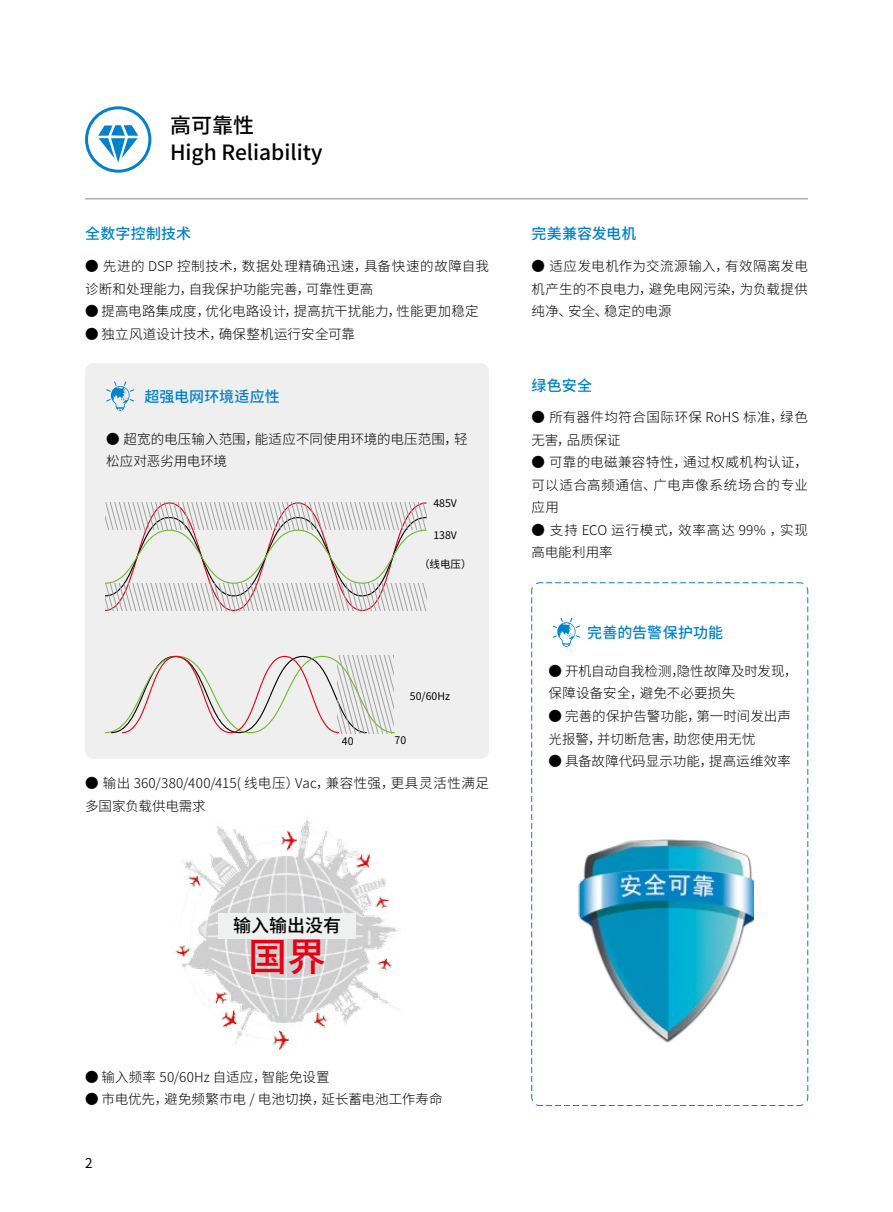
<style>
.page{position:relative;width:893px;height:1212px;background:#fff}
.page>*{position:absolute;margin:0;border:0;box-sizing:border-box;transform-origin:0 0}
.t1{font:500 39px "Source Han Sans CN";color:#e60012}
.t2{font:500 21px/27px "Source Han Sans CN";color:#000}
.t3{font:500 18px "Source Han Sans CN";color:#000}
.t4{font:500 15px "Source Han Sans CN";letter-spacing:.005em;color:#0081cc}
.t5{font:300 13.5px/22.5px "Source Han Sans CN";letter-spacing:.015em;color:#000}
.t6{font:300 13.5px/22.5px "Source Han Sans CN";letter-spacing:.04em;color:#000}
.t7{font:13.5px "Source Han Sans CN";color:#000}
.t8{font:10.5px "Source Han Sans CN";color:#000}
</style>
<div class="page">
<div style="left:85px;top:363px;width:404px;height:396px;background:#efefef;border-radius:9px"></div>
<svg style="left:105px;top:655px;width:290px;height:79px"></svg>
<svg style="left:105px;top:502px;width:322px;height:109px"></svg>
<svg style="left:106px;top:381px;width:28px;height:30px"></svg>
<svg style="left:531px;top:582px;width:277px;height:524px"></svg>
<hr style="left:85px;top:199px;width:723px;height:1px;background:#898989">
<svg style="left:98px;top:125px;width:40px;height:38px"></svg>
<div style="left:85px;top:106px;width:66px;height:67px;border:3px solid #0081cc;border-radius:50%"></div>
<img style="left:577px;top:838px;width:177px;height:205px">
<img style="left:175px;top:818px;width:226px;height:233px">
<div style="left:218px;top:914px;width:138px;height:25px;background:#eff0f0"></div>
<h2 class="t2" style="left:170px;top:113px;width:154px">高可靠性<br>High Reliability</h2>
<p class="t4" style="left:85px;top:225px;width:108px">全数字控制技术</p>
<p class="t5" style="left:85px;top:255px;width:405px">● 先进的 DSP 控制技术，数据处理精确迅速，具备快速的故障自我诊断和处理能力，自我保护功能完善，可靠性更高</p>
<p class="t5" style="left:85px;top:300px;width:395px">● 提高电路集成度，优化电路设计，提高抗干扰能力，性能更加稳定</p>
<p class="t5" style="left:85px;top:323px;width:272px">● 独立风道设计技术，确保整机运行安全可靠</p>
<p class="t4" style="left:145px;top:388px;width:137px">超强电网环境适应性</p>
<p class="t5" style="left:106px;top:428px;width:363px">● 超宽的电压输入范围，能适应不同使用环境的电压范围，轻松应对恶劣用电环境</p>
<p class="t8" style="left:433px;top:497px;width:25px">485V</p>
<p class="t8" style="left:433px;top:529px;width:25px">138V</p>
<p class="t8" style="left:419px;top:559px;width:54px">（线电压）</p>
<p class="t8" style="left:410px;top:690px;width:42px">50/60Hz</p>
<p class="t8" style="left:342px;top:735px;width:13px">40</p>
<p class="t8" style="left:395px;top:734px;width:13px">70</p>
<p class="t5" style="left:85px;top:772px;width:405px">● 输出 360/380/400/415( 线电压）Vac，兼容性强，更具灵活性满足多国家负载供电需求</p>
<h3 class="t3" style="left:233px;top:916px;width:109px">输入输出没有</h3>
<h1 class="t1" style="left:248px;top:935px;width:79px">国界</h1>
<p class="t5" style="left:85px;top:1065px;width:246px">● 输入频率 50/60Hz 自适应，智能免设置</p>
<p class="t5" style="left:85px;top:1088px;width:359px">● 市电优先，避免频繁市电 / 电池切换，延长蓄电池工作寿命</p>
<p class="t7" style="left:85px;top:1155px;width:9px">2</p>
<p class="t4" style="left:531px;top:225px;width:106px">完美兼容发电机</p>
<p class="t5" style="left:531px;top:255px;width:278px;text-align:justify">● 适应发电机作为交流源输入，有效隔离发电机产生的不良电力，避免电网污染，为负载提供纯净、安全、稳定的电源</p>
<p class="t4" style="left:531px;top:377px;width:62px">绿色安全</p>
<p class="t5" style="left:531px;top:406px;width:278px">● 所有器件均符合国际环保 RoHS 标准，绿色无害，品质保证</p>
<p class="t5" style="left:531px;top:451px;width:278px;text-align:justify">● 可靠的电磁兼容特性，通过权威机构认证，可以适合高频通信、广电声像系统场合的专业应用</p>
<p class="t6" style="left:531px;top:519px;width:278px">● 支持 ECO 运行模式，效率高达 99% ，实现高电能利用率</p>
<p class="t4" style="left:587px;top:624px;width:138px">完善的告警保护功能</p>
<p class="t5" style="left:549px;top:660px;width:251px">● 开机自动自我检测，隐性故障及时发现，保障设备安全，避免不必要损失</p>
<p class="t5" style="left:549px;top:705px;width:244px">● 完善的保护告警功能，第一时间发出声光报警，并切断危害，助您使用无忧</p>
<p class="t5" style="left:549px;top:750px;width:244px">● 具备故障代码显示功能，提高运维效率</p>
</div>
